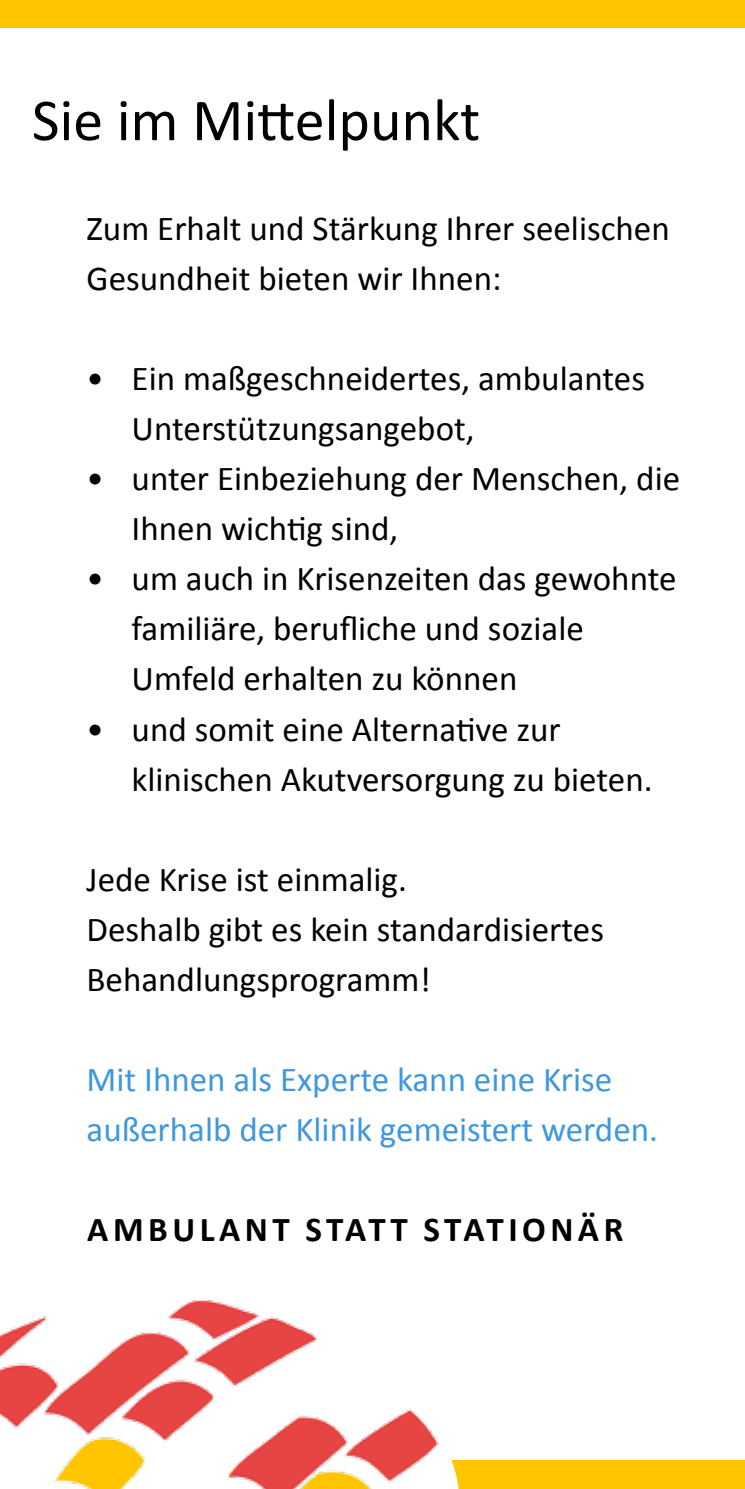
<style>
.page{position:relative;width:745px;height:1489px;background:#fff}
.page>*{position:absolute;margin:0;border:0;box-sizing:border-box;transform-origin:0 0}
.t1{font:60px "Calibri";color:#000}
.t2{font:35px/50px "Calibri";color:#000}
.t3{font:35px/50px "Calibri";color:#3f97df}
.t4{font:700 35px "Calibri";letter-spacing:.13em;color:#000}
</style>
<div class="page">
<div style="left:452px;top:1460px;width:292px;height:28px;background:#ffc600"></div>
<img style="left:0;top:1300px;width:459px;height:188px">
<div style="left:0;top:0;width:744px;height:27px;background:#ffc600"></div>
<h1 class="t1" style="left:32px;top:82px;width:449px">Sie im Mittelpunkt</h1>
<p class="t2" style="left:86px;top:204px;width:584px">Zum Erhalt und Stärkung Ihrer seelischen<br>Gesundheit bieten wir Ihnen:</p>
<p class="t2" style="left:131px;top:354px;width:514px;text-indent:-45px">• Ein maßgeschneidertes, ambulantes<br>Unterstützungsangebot,</p>
<p class="t2" style="left:131px;top:454px;width:549px;text-indent:-45px">• unter Einbeziehung der Menschen, die<br>Ihnen wichtig sind,</p>
<p class="t2" style="left:131px;top:554px;width:546px;text-indent:-45px">• um auch in Krisenzeiten das gewohnte familiäre, berufliche und soziale<br>Umfeld erhalten zu können</p>
<p class="t2" style="left:131px;top:704px;width:522px;text-indent:-45px">• und somit eine Alternative zur klinischen Akutversorgung zu bieten.</p>
<p class="t2" style="left:86px;top:854px;width:518px">Jede Krise ist einmalig.<br>Deshalb gibt es kein standardisiertes<br>Behandlungsprogramm!</p>
<p class="t3" style="left:86px;top:1054px;width:572px">Mit Ihnen als Experte kann eine Krise außerhalb der Klinik gemeistert werden.</p>
<p class="t4" style="left:87px;top:1206px;width:260px">AMBULANT STATT</p>
<p class="t4" style="left:423px;top:1206px;width:40px">STATI</p>
<p class="t4" style="left:522px;top:1206px;width:103px">ONÄR</p>
</div>
